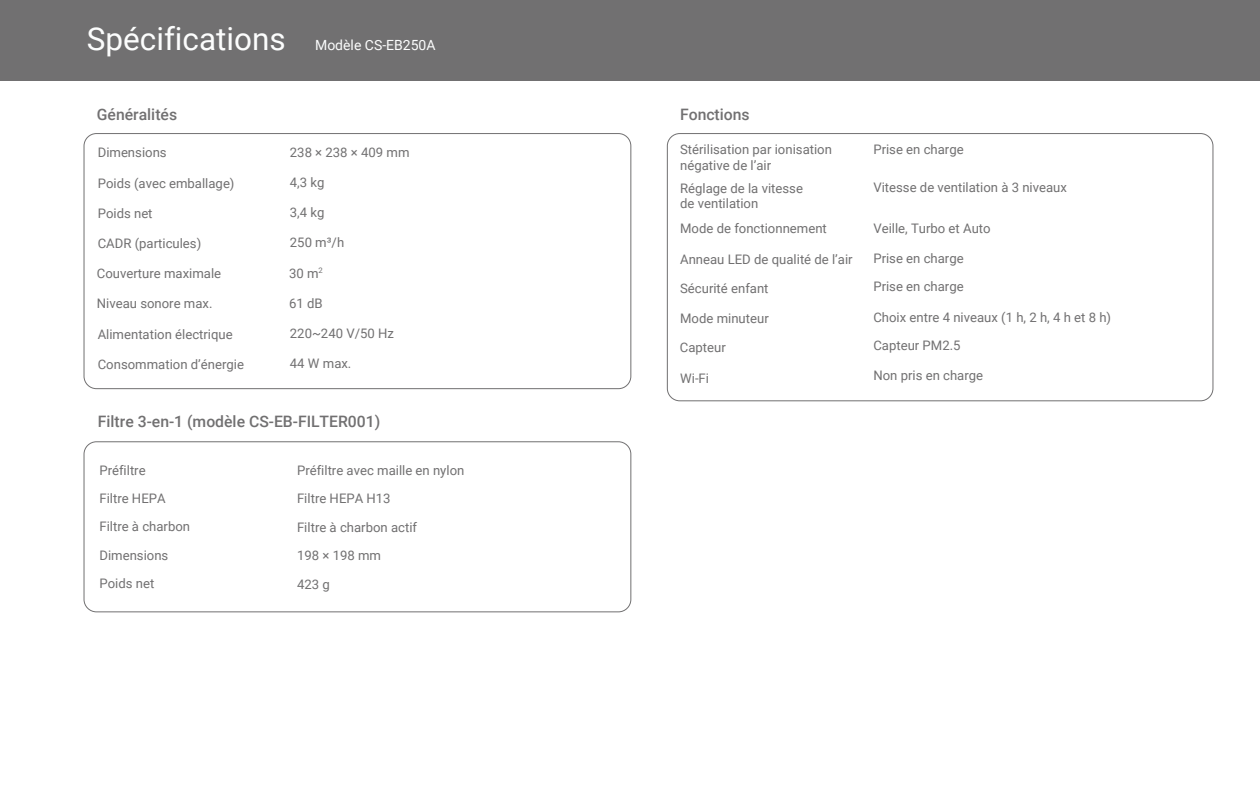
<style>
.page{position:relative;width:1260px;height:788px;background:#fff}
.page>*{position:absolute;margin:0;border:0;box-sizing:border-box;transform-origin:0 0}
.t1{font:31.5px "Roboto";color:#fcfdfd}
.t2{font:500 15.75px "Roboto";color:#717071}
.t3{font:14px "Roboto";color:#fcfdfd}
.t4{font:13.12px/15.8px "Roboto";color:#717071}
</style>
<div class="page">
<div style="left:0;top:0;width:1260px;height:80px;background:#717071"></div>
<div style="left:667px;top:133px;width:546px;height:268px;border:1px solid #717071;border-radius:12px"></div>
<div style="left:84px;top:441px;width:547px;height:171px;border:1px solid #717071;border-radius:12px"></div>
<div style="left:84px;top:133px;width:547px;height:256px;border:1px solid #717071;border-radius:12px"></div>
<h1 class="t1" style="left:87px;top:16px;width:200px">Spécifications</h1>
<p class="t3" style="left:315px;top:35px;width:122px">Modèle CS-EB250A</p>
<p class="t2" style="left:97px;top:103px;width:82px">Généralités</p>
<p class="t4" style="left:98px;top:144px;width:70px">Dimensions</p>
<p class="t4" style="left:290px;top:144px;width:121px">238 × 238 × 409 mm</p>
<p class="t4" style="left:98px;top:174px;width:138px">Poids (avec emballage)</p>
<p class="t4" style="left:290px;top:174px;width:36px">4,3 kg</p>
<p class="t4" style="left:98px;top:205px;width:56px">Poids net</p>
<p class="t4" style="left:290px;top:204px;width:36px">3,4 kg</p>
<p class="t4" style="left:98px;top:235px;width:105px">CADR (particules)</p>
<p class="t4" style="left:290px;top:234px;width:56px">250 m³/h</p>
<p class="t4" style="left:97px;top:265px;width:126px">Couverture maximale</p>
<p class="t4" style="left:289px;top:264px;width:35px">30 m<sup>2</sup></p>
<p class="t4" style="left:97px;top:295px;width:117px">Niveau sonore max.</p>
<p class="t4" style="left:289px;top:294px;width:35px">61 dB</p>
<p class="t4" style="left:98px;top:325px;width:137px">Alimentation électrique</p>
<p class="t4" style="left:290px;top:325px;width:106px">220~240 V/50 Hz</p>
<p class="t4" style="left:98px;top:355px;width:148px">Consommation d’énergie</p>
<p class="t4" style="left:290px;top:355px;width:63px">44 W max.</p>
<p class="t2" style="left:98px;top:410px;width:284px">Filtre 3-en-1 (modèle CS-EB-FILTER001)</p>
<p class="t4" style="left:99px;top:461px;width:48px">Préfiltre</p>
<p class="t4" style="left:297px;top:461px;width:169px">Préfiltre avec maille en nylon</p>
<p class="t4" style="left:99px;top:490px;width:68px">Filtre HEPA</p>
<p class="t4" style="left:297px;top:490px;width:95px">Filtre HEPA H13</p>
<p class="t4" style="left:99px;top:518px;width:92px">Filtre à charbon</p>
<p class="t4" style="left:297px;top:518px;width:122px">Filtre à charbon actif</p>
<p class="t4" style="left:99px;top:546px;width:70px">Dimensions</p>
<p class="t4" style="left:297px;top:547px;width:85px">198 × 198 mm</p>
<p class="t4" style="left:99px;top:575px;width:56px">Poids net</p>
<p class="t4" style="left:297px;top:575px;width:34px">423 g</p>
<p class="t2" style="left:680px;top:103px;width:71px">Fonctions</p>
<p class="t4" style="left:680px;top:141px;width:153px">Stérilisation par ionisation négative de l’air</p>
<p class="t4" style="left:873px;top:141px;width:92px">Prise en charge</p>
<p class="t4" style="left:680px;top:179px;width:124px">Réglage de la vitesse de ventilation</p>
<p class="t4" style="left:873px;top:179px;width:195px">Vitesse de ventilation à 3 niveaux</p>
<p class="t4" style="left:680px;top:220px;width:148px">Mode de fonctionnement</p>
<p class="t4" style="left:873px;top:220px;width:119px">Veille, Turbo et Auto</p>
<p class="t4" style="left:680px;top:251px;width:174px">Anneau LED de qualité de l’air</p>
<p class="t4" style="left:873px;top:250px;width:92px">Prise en charge</p>
<p class="t4" style="left:680px;top:279px;width:90px">Sécurité enfant</p>
<p class="t4" style="left:873px;top:278px;width:92px">Prise en charge</p>
<p class="t4" style="left:680px;top:310px;width:90px">Mode minuteur</p>
<p class="t4" style="left:680px;top:339px;width:47px">Capteur</p>
<p class="t4" style="left:873px;top:302px;width:239px;line-height:28.8px">Choix entre 4 niveaux (1 h, 2 h, 4 h et 8 h)<br>Capteur PM2.5</p>
<p class="t4" style="left:680px;top:369px;width:30px">Wi-Fi</p>
<p class="t4" style="left:873px;top:367px;width:111px">Non pris en charge</p>
</div>
